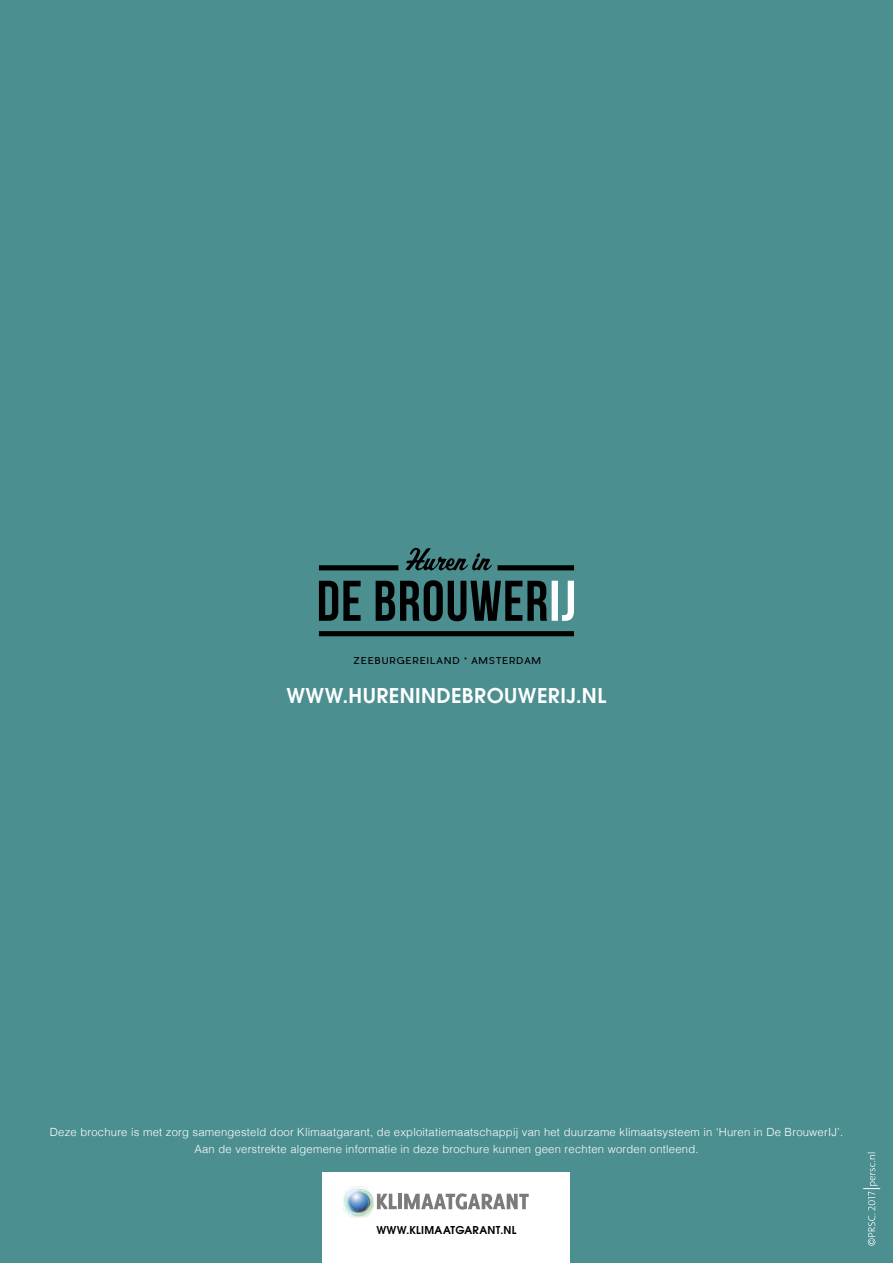
<style>
.page{position:relative;width:893px;height:1263px;background:#4c8f91}
.page>*{position:absolute;margin:0;border:0;box-sizing:border-box;transform-origin:0 0}
.t1{font:600 22.5px "Avant Garde ITC";letter-spacing:.02em;color:#fff}
.t2{font:600 12px "Avant Garde ITC";letter-spacing:.02em;color:#000}
.t3{font:300 11.25px/16.5px "Helvetica";letter-spacing:.02em;color:#fff;text-align:center}
.t4{font:9.3px "Pier Sans";letter-spacing:.08em;color:#000}
</style>
<div class="page">
<svg style="left:319px;top:580px;width:255px;height:41px"></svg>
<div style="left:319px;top:565px;width:79px;height:5px;background:#000"></div>
<div style="left:319px;top:631px;width:255px;height:5px;background:#000"></div>
<div style="left:497px;top:565px;width:77px;height:5px;background:#000"></div>
<svg style="left:406px;top:547px;width:86px;height:24px"></svg>
<div style="left:323px;top:1172px;width:247px;height:91px;background:#fff"></div>
<img style="left:343px;top:1186px;width:31px;height:31px">
<svg style="left:377px;top:1194px;width:20px;height:15px"></svg>
<hr style="left:398px;top:1194px;width:4px;height:15px;background:#7c7b7b">
<svg style="left:404px;top:1193px;width:125px;height:16px"></svg>
<svg style="left:863px;top:1152px;width:17px;height:94px"></svg>
<p class="t4" style="left:353px;top:654px;width:190px">ZEEBURGEREILAND * AMSTERDAM</p>
<h1 class="t1" style="left:286px;top:682px;width:321px">WWW.HURENINDEBROUWERIJ.NL</h1>
<p class="t3" style="left:50px;top:1125px;width:795px">Deze brochure is met zorg samengesteld door Klimaatgarant, de exploitatiemaatschappij van het duurzame klimaatsysteem in ‘Huren in De BrouwerIJ’.<br>Aan de verstrekte algemene informatie in deze brochure kunnen geen rechten worden ontleend.</p>
<p class="t2" style="left:376px;top:1223px;width:142px">WWW.KLIMAATGARANT.NL</p>
</div>
